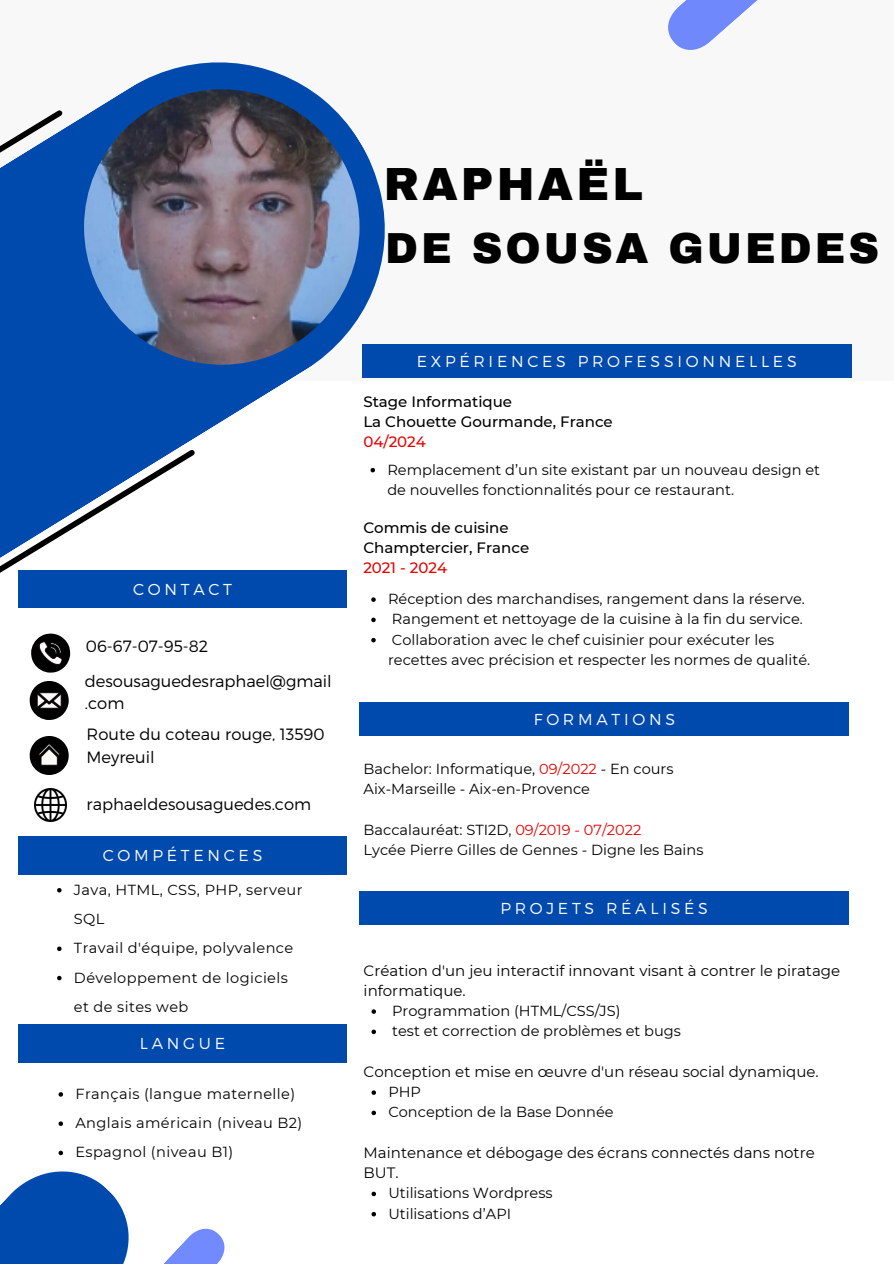
<style>
.page{position:relative;width:894px;height:1264px;background:#fff}
.page>*{position:absolute;margin:0;border:0;box-sizing:border-box;transform-origin:0 0}
.t1{font:900 45.45px "Archivo";letter-spacing:.07em;color:#000}
.t2{font:900 42.45px "Archivo";letter-spacing:.07em;color:#000}
.t3{font:300 16.35px/22.5px "Montserrat";color:#000}
.t4{font:300 15.9px "Montserrat";letter-spacing:.235em;color:#fbfaf8}
.t5{font:15px/20.2px "Montserrat";color:#010101}
.t6{font:500 15px/20.2px "Montserrat";color:#010101}
.t7{font:14.55px/20.2px "Montserrat";color:#010101}
.t8{font:14.55px/29.2px "Montserrat";letter-spacing:.025em;color:#010101}
.s1{color:#e70000}
</style>
<div class="page">
<div style="left:0;top:0;width:893px;height:380px;background:#f8f8f8"></div>
<svg style="left:0;top:62px;width:395px;height:581px"></svg>
<svg style="left:0;top:445px;width:199px;height:172px"></svg>
<img style="left:84px;top:89px;width:275px;height:276px;border-radius:50%">
<svg style="left:668px;top:0;width:89px;height:50px"></svg>
<svg style="left:0;top:1171px;width:225px;height:92px"></svg>
<svg style="left:0;top:105px;width:67px;height:172px"></svg>
<div style="left:362px;top:344px;width:489px;height:33px;background:#004aad"></div>
<div style="left:359px;top:703px;width:490px;height:33px;background:#004aad"></div>
<svg style="left:30px;top:736px;width:39px;height:39px"></svg>
<svg style="left:30px;top:681px;width:39px;height:39px"></svg>
<svg style="left:31px;top:633px;width:39px;height:39px"></svg>
<div style="left:18px;top:836px;width:329px;height:38px;background:#004aad"></div>
<div style="left:18px;top:570px;width:329px;height:38px;background:#004aad"></div>
<div style="left:359px;top:891px;width:489px;height:33px;background:#004aad"></div>
<div style="left:18px;top:1024px;width:329px;height:38px;background:#004aad"></div>
<img style="left:34px;top:788px;width:33px;height:33px">
<svg style="left:57px;top:888px;width:5px;height:4px"></svg>
<svg style="left:57px;top:946px;width:5px;height:5px"></svg>
<svg style="left:57px;top:975px;width:5px;height:5px"></svg>
<svg style="left:371px;top:597px;width:4px;height:5px"></svg>
<svg style="left:371px;top:617px;width:4px;height:5px"></svg>
<svg style="left:371px;top:638px;width:4px;height:4px"></svg>
<svg style="left:59px;top:1092px;width:4px;height:4px"></svg>
<svg style="left:59px;top:1121px;width:4px;height:4px"></svg>
<svg style="left:59px;top:1150px;width:4px;height:5px"></svg>
<svg style="left:371px;top:1009px;width:5px;height:4px"></svg>
<svg style="left:371px;top:1029px;width:5px;height:5px"></svg>
<svg style="left:371px;top:1090px;width:5px;height:4px"></svg>
<svg style="left:371px;top:1110px;width:5px;height:5px"></svg>
<svg style="left:371px;top:1191px;width:5px;height:5px"></svg>
<svg style="left:371px;top:1212px;width:5px;height:4px"></svg>
<svg style="left:370px;top:468px;width:5px;height:4px"></svg>
<p class="t1" style="left:384px;top:160px;width:260px">RAPHAËL</p>
<p class="t2" style="left:385px;top:225px;width:495px">DE SOUSA GUEDES</p>
<h3 class="t4" style="left:133px;top:579px;width:101px">CONTACT</h3>
<p class="t3" style="left:86px;top:634px;width:124px">06-67-07-95-82</p>
<p class="t3" style="left:85px;top:668px;width:248px">desousaguedesraphael@gmail .com</p>
<p class="t3" style="left:87px;top:722px;width:239px">Route du coteau rouge, 13590<br>Meyreuil</p>
<h2 class="t3" style="left:87px;top:792px;width:226px">raphaeldesousaguedes.com</h2>
<h2 class="t4" style="left:103px;top:845px;width:161px">COMPÉTENCES</h2>
<h4 class="t8" style="left:74px;top:874px;width:230px">Java, HTML, CSS, PHP, serveur<br>SQL</h4>
<h4 class="t8" style="left:74px;top:933px;width:221px">Travail d'équipe, polyvalence</h4>
<p class="t8" style="left:74px;top:962px;width:215px">Développement de logiciels et de sites web</p>
<h3 class="t4" style="left:140px;top:1032px;width:87px">LANGUE</h3>
<h2 class="t8" style="left:75px;top:1079px;width:221px">Français (langue maternelle)</h2>
<p class="t8" style="left:75px;top:1108px;width:228px">Anglais américain (niveau B2)</p>
<p class="t8" style="left:75px;top:1137px;width:159px">Espagnol (niveau B1)</p>
<h1 class="t4" style="left:416px;top:351px;width:381px">EXPÉRIENCES PROFESSIONNELLES</h1>
<h2 class="t6" style="left:363px;top:391px;width:251px">Stage Informatique<br>La Chouette Gourmande, France<br><span class="s1">04/2024</span></h2>
<h2 class="t7" style="left:387px;top:459px;width:434px">Remplacement d’un site existant par un nouveau design et de nouvelles fonctionnalités pour ce restaurant.</h2>
<h4 class="t6" style="left:363px;top:517px;width:167px">Commis de cuisine<br>Champtercier, France<br><span class="s1">2021 - 2024</span></h4>
<p class="t7" style="left:388px;top:589px;width:418px">Réception des marchandises, rangement dans la réserve.</p>
<p class="t7" style="left:392px;top:609px;width:412px">Rangement et nettoyage de la cuisine à la fin du service.</p>
<p class="t7" style="left:388px;top:629px;width:423px">Collaboration avec le chef cuisinier pour exécuter les recettes avec précision et respecter les normes de qualité.</p>
<h1 class="t4" style="left:533px;top:709px;width:143px">FORMATIONS</h1>
<p class="t7" style="left:363px;top:758px;width:311px">Bachelor: Informatique, <span class="s1">09/2022</span> - En cours</p>
<p class="t7" style="left:363px;top:779px;width:228px">Aix-Marseille - Aix-en-Provence</p>
<p class="t7" style="left:363px;top:819px;width:279px">Baccalauréat: STI2D, <span class="s1">09/2019 - 07/2022</span></p>
<h4 class="t7" style="left:363px;top:839px;width:341px">Lycée Pierre Gilles de Gennes - Digne les Bains</h4>
<p class="t4" style="left:500px;top:897px;width:209px">PROJETS RÉALISÉS</p>
<h4 class="t5" style="left:363px;top:960px;width:478px">Création d'un jeu interactif innovant visant à contrer le piratage informatique.</h4>
<p class="t7" style="left:392px;top:1000px;width:230px">Programmation (HTML/CSS/JS)</p>
<p class="t7" style="left:392px;top:1021px;width:290px">test et correction de problèmes et bugs</p>
<h4 class="t5" style="left:363px;top:1061px;width:456px">Conception et mise en œuvre d'un réseau social dynamique.</h4>
<p class="t7" style="left:388px;top:1081px;width:34px">PHP</p>
<p class="t7" style="left:388px;top:1102px;width:227px">Conception de la Base Donnée</p>
<h4 class="t5" style="left:363px;top:1142px;width:452px">Maintenance et débogage des écrans connectés dans notre<br>BUT.</h4>
<p class="t7" style="left:388px;top:1183px;width:166px">Utilisations Wordpress</p>
<p class="t7" style="left:388px;top:1203px;width:124px">Utilisations d’API</p>
</div>
